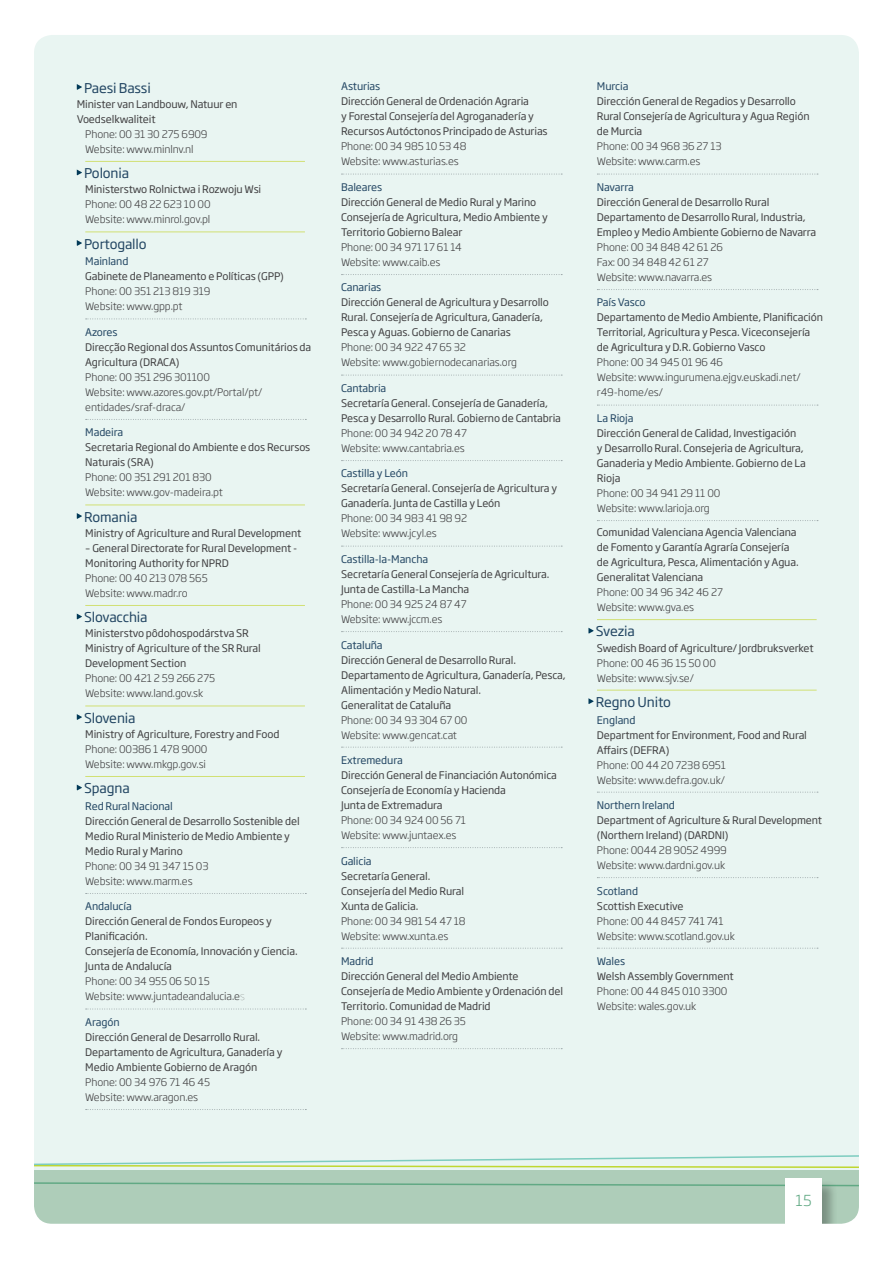
<style>
.page{position:relative;width:893px;height:1263px;background:#fff}
.page>*{position:absolute;margin:0;border:0;box-sizing:border-box;transform-origin:0 0}
.t1{font:300 15px "Soho Gothic Pro";color:#61a984}
.t2{font:13.35px "Soho Gothic Std";letter-spacing:-.01em;color:#234663}
.t3{font:10.35px/15px "Soho Gothic Std";letter-spacing:-.01em;color:#414042}
.t4{font:300 10.35px/15px "Soho Gothic Pro";letter-spacing:-.01em;color:#414042}
.t5{font:10.35px "Soho Gothic Std";letter-spacing:-.01em;color:#234663}
.s1{font-weight:100}
</style>
<div class="page">
<div style="left:34px;top:35px;width:825px;height:1189px;background:#e9f5f2"></div>
<p class="t2" style="left:84px;top:79px;width:68px">Paesi Bassi</p>
<p class="t3" style="left:77px;top:97px;width:162px">Minister van Landbouw, Natuur en<br>Voedselkwaliteit</p>
<p class="t4" style="left:85px;top:126px;width:124px">Phone: 00 31 30 275 6909<br>Website: www.minlnv.nl</p>
<p class="t2" style="left:84px;top:165px;width:47px">Polonia</p>
<p class="t3" style="left:85px;top:182px;width:178px">Ministerstwo Rolnictwa i Rozwoju Wsi</p>
<p class="t4" style="left:85px;top:196px;width:127px">Phone: 00 48 22 623 10 00<br>Website: www.minrol.gov.pl</p>
<p class="t2" style="left:84px;top:235px;width:64px">Portogallo</p>
<p class="t5" style="left:85px;top:255px;width:45px">Mainland</p>
<p class="t3" style="left:85px;top:269px;width:200px">Gabinete de Planeamento e Políticas (GPP)</p>
<p class="t4" style="left:85px;top:283px;width:127px">Phone: 00 351 213 819 319<br>Website: www.gpp.pt</p>
<p class="t5" style="left:85px;top:325px;width:34px">Azores</p>
<p class="t3" style="left:85px;top:340px;width:227px">Direcção Regional dos Assuntos Comunitários da<br>Agricultura (DRACA)</p>
<p class="t4" style="left:85px;top:369px;width:179px">Phone: 00 351 296 301100<br>Website: www.azores.gov.pt/Portal/pt/ entidades/sraf-draca/</p>
<p class="t5" style="left:85px;top:426px;width:39px">Madeira</p>
<p class="t3" style="left:85px;top:440px;width:227px">Secretaria Regional do Ambiente e dos Recursos<br>Naturais (SRA)</p>
<p class="t4" style="left:85px;top:469px;width:139px">Phone: 00 351 291 201 830<br>Website: www.gov-madeira.pt</p>
<p class="t2" style="left:84px;top:508px;width:55px">Romania</p>
<p class="t3" style="left:85px;top:526px;width:218px">Ministry of Agriculture and Rural Development</p>
<p class="t3" style="left:85px;top:541px;width:213px">– General Directorate for Rural Development -<br>Monitoring Authority for NPRD</p>
<p class="t4" style="left:85px;top:570px;width:124px">Phone: 00 40 213 078 565<br>Website: www.madr.ro</p>
<p class="t2" style="left:84px;top:609px;width:65px">Slovacchia</p>
<p class="t3" style="left:85px;top:626px;width:177px">Ministerstvo pôdohospodárstva SR<br>Ministry of Agriculture of the SR Rural<br>Development Section</p>
<p class="t4" style="left:85px;top:670px;width:131px">Phone: 00 421 2 59 266 275<br>Website: www.land.gov.sk</p>
<p class="t2" style="left:84px;top:709px;width:53px">Slovenia</p>
<p class="t3" style="left:85px;top:727px;width:196px">Ministry of Agriculture, Forestry and Food</p>
<p class="t4" style="left:85px;top:741px;width:124px">Phone: 00386 1 478 9000<br>Website: www.mkgp.gov.si</p>
<p class="t2" style="left:84px;top:780px;width:47px">Spagna</p>
<p class="t5" style="left:85px;top:799px;width:89px">Red Rural Nacional</p>
<p class="t3" style="left:85px;top:814px;width:216px">Dirección General de Desarrollo Sostenible del<br>Medio Rural Ministerio de Medio Ambiente y<br>Medio Rural y Marino</p>
<p class="t4" style="left:85px;top:858px;width:125px">Phone: 00 34 91 347 15 03<br>Website: www.marm.es</p>
<p class="t5" style="left:85px;top:900px;width:48px">Andalucía</p>
<p class="t3" style="left:85px;top:914px;width:214px">Dirección General de Fondos Europeos y<br>Planificación.<br>Consejería de Economía, Innovación y Ciencia.<br>Junta de Andalucía</p>
<p class="t4" style="left:85px;top:973px;width:161px">Phone: 00 34 955 06 50 15<br>Website: www.juntadeandalucia.e<span class="s1">s</span></p>
<p class="t5" style="left:85px;top:1015px;width:36px">Aragón</p>
<p class="t3" style="left:85px;top:1030px;width:199px">Dirección General de Desarrollo Rural.<br>Departamento de Agricultura, Ganadería y<br>Medio Ambiente Gobierno de Aragón</p>
<p class="t4" style="left:85px;top:1074px;width:126px">Phone: 00 34 976 71 46 45<br>Website: www.aragon.es</p>
<p class="t5" style="left:341px;top:80px;width:41px">Asturias</p>
<p class="t3" style="left:341px;top:94px;width:208px">Dirección General de Ordenación Agraria<br>y Forestal Consejería del Agroganadería y<br>Recursos Autóctonos Principado de Asturias</p>
<p class="t4" style="left:341px;top:138px;width:127px">Phone: 00 34 985 10 53 48<br>Website: www.asturias.es</p>
<p class="t5" style="left:341px;top:181px;width:43px">Baleares</p>
<p class="t3" style="left:341px;top:195px;width:208px">Dirección General de Medio Rural y Marino<br>Consejería de Agricultura, Medio Ambiente y<br>Territorio Gobierno Balear</p>
<p class="t4" style="left:341px;top:239px;width:122px">Phone: 00 34 971 17 61 14<br>Website: www.caib.es</p>
<p class="t5" style="left:341px;top:281px;width:42px">Canarias</p>
<p class="t3" style="left:341px;top:295px;width:209px">Dirección General de Agricultura y Desarrollo<br>Rural. Consejería de Agricultura, Ganadería,<br>Pesca y Aguas. Gobierno de Canarias</p>
<p class="t4" style="left:341px;top:339px;width:177px">Phone: 00 34 922 47 65 32<br>Website: www.gobiernodecanarias.org</p>
<p class="t5" style="left:341px;top:382px;width:47px">Cantabria</p>
<p class="t3" style="left:341px;top:396px;width:221px">Secretaría General. Consejería de Ganadería,<br>Pesca y Desarrollo Rural. Gobierno de Cantabria</p>
<p class="t4" style="left:341px;top:425px;width:127px">Phone: 00 34 942 20 78 47<br>Website: www.cantabria.es</p>
<p class="t5" style="left:341px;top:467px;width:68px">Castilla y León</p>
<p class="t3" style="left:341px;top:481px;width:217px">Secretaría General. Consejería de Agricultura y<br>Ganadería. Junta de Castilla y León</p>
<p class="t4" style="left:341px;top:510px;width:128px">Phone: 00 34 983 41 98 92<br>Website: www.jcyl.es</p>
<p class="t5" style="left:341px;top:553px;width:89px">Castilla-la-Mancha</p>
<p class="t3" style="left:341px;top:567px;width:210px">Secretaría General Consejería de Agricultura.<br>Junta de Castilla-La Mancha</p>
<p class="t4" style="left:341px;top:596px;width:127px">Phone: 00 34 925 24 87 47<br>Website: www.jccm.es</p>
<p class="t5" style="left:341px;top:638px;width:43px">Cataluña</p>
<p class="t3" style="left:341px;top:652px;width:226px">Dirección General de Desarrollo Rural.<br>Departamento de Agricultura, Ganadería, Pesca, Alimentación y Medio Natural.<br>Generalitat de Cataluña</p>
<p class="t4" style="left:341px;top:711px;width:128px">Phone: 00 34 93 304 67 00<br>Website: www.gencat.cat</p>
<p class="t5" style="left:341px;top:754px;width:63px">Extremedura</p>
<p class="t3" style="left:341px;top:768px;width:217px">Dirección General de Financiación Autonómica<br>Consejería de Economía y Hacienda<br>Junta de Extremadura</p>
<p class="t4" style="left:341px;top:812px;width:126px">Phone: 00 34 924 00 56 71<br>Website: www.juntaex.es</p>
<p class="t5" style="left:341px;top:854px;width:32px">Galicia</p>
<p class="t3" style="left:341px;top:868px;width:124px">Secretaría General.<br>Consejería del Medio Rural<br>Xunta de Galicia.</p>
<p class="t4" style="left:341px;top:912px;width:126px">Phone: 00 34 981 54 47 18<br>Website: www.xunta.es</p>
<p class="t5" style="left:341px;top:955px;width:34px">Madrid</p>
<p class="t3" style="left:341px;top:969px;width:224px">Dirección General del Medio Ambiente<br>Consejería de Medio Ambiente y Ordenación del<br>Territorio. Comunidad de Madrid</p>
<p class="t4" style="left:341px;top:1013px;width:126px">Phone: 00 34 91 438 26 35<br>Website: www.madrid.org</p>
<p class="t5" style="left:597px;top:80px;width:33px">Murcia</p>
<p class="t3" style="left:597px;top:94px;width:214px">Dirección General de Regadios y Desarrollo<br>Rural Consejería de Agricultura y Agua Región de Murcia</p>
<p class="t4" style="left:597px;top:138px;width:126px">Phone: 00 34 968 36 27 13<br>Website: www.carm.es</p>
<p class="t5" style="left:597px;top:181px;width:38px">Navarra</p>
<p class="t3" style="left:597px;top:195px;width:221px">Dirección General de Desarrollo Rural<br>Departamento de Desarrollo Rural, Industria,<br>Empleo y Medio Ambiente Gobierno de Navarra</p>
<p class="t4" style="left:597px;top:239px;width:128px">Phone: 00 34 848 42 61 26<br>Fax: 00 34 848 42 61 27<br>Website: www.navarra.es</p>
<p class="t5" style="left:597px;top:296px;width:50px">País Vasco</p>
<p class="t3" style="left:597px;top:310px;width:228px">Departamento de Medio Ambiente, Planificación<br>Territorial, Agricultura y Pesca. Viceconsejería de Agricultura y D.R. Gobierno Vasco</p>
<p class="t4" style="left:597px;top:354px;width:205px">Phone: 00 34 945 01 96 46<br>Website: www.ingurumena.ejgv.euskadi.net/ r49-home/es/</p>
<p class="t5" style="left:597px;top:412px;width:38px">La Rioja</p>
<p class="t3" style="left:597px;top:426px;width:210px">Dirección General de Calidad, Investigación<br>y Desarrollo Rural. Consejeria de Agricultura, Ganaderia y Medio Ambiente. Gobierno de La Rioja</p>
<p class="t4" style="left:597px;top:485px;width:125px">Phone: 00 34 941 29 11 00<br>Website: www.larioja.org</p>
<p class="t3" style="left:597px;top:525px;width:203px">Comunidad Valenciana Agencia Valenciana de Fomento y Garantía Agraría Consejería de Agricultura, Pesca, Alimentación y Agua.<br>Generalitat Valenciana</p>
<p class="t4" style="left:597px;top:584px;width:127px">Phone: 00 34 96 342 46 27<br>Website: www.gva.es</p>
<p class="t2" style="left:596px;top:623px;width:40px">Svezia</p>
<p class="t3" style="left:597px;top:640px;width:218px">Swedish Board of Agriculture/ Jordbruksverket</p>
<p class="t4" style="left:597px;top:654px;width:121px">Phone: 00 46 36 15 50 00<br>Website: www.sjv.se/</p>
<p class="t2" style="left:596px;top:694px;width:77px">Regno Unito</p>
<p class="t5" style="left:597px;top:713px;width:40px">England</p>
<p class="t3" style="left:597px;top:727px;width:211px">Department for Environment, Food and Rural<br>Affairs (DEFRA)</p>
<p class="t4" style="left:597px;top:756px;width:131px">Phone: 00 44 20 7238 6951<br>Website: www.defra.gov.uk/</p>
<p class="t5" style="left:597px;top:799px;width:79px">Northern Ireland</p>
<p class="t3" style="left:597px;top:813px;width:227px">Department of Agriculture &amp; Rural Development (Northern Ireland) (DARDNI)</p>
<p class="t4" style="left:597px;top:842px;width:131px">Phone: 0044 28 9052 4999<br>Website: www.dardni.gov.uk</p>
<p class="t5" style="left:597px;top:884px;width:43px">Scotland</p>
<p class="t3" style="left:597px;top:898px;width:88px">Scottish Executive</p>
<p class="t4" style="left:597px;top:912px;width:140px">Phone: 00 44 8457 741 741<br>Website: www.scotland.gov.uk</p>
<p class="t5" style="left:597px;top:955px;width:30px">Wales</p>
<p class="t3" style="left:597px;top:969px;width:138px">Welsh Assembly Government</p>
<p class="t4" style="left:597px;top:983px;width:132px">Phone: 00 44 845 010 3300<br>Website: wales.gov.uk</p>
<h1 class="t1" style="left:795px;top:1188px;width:18px">15</h1>
</div>
